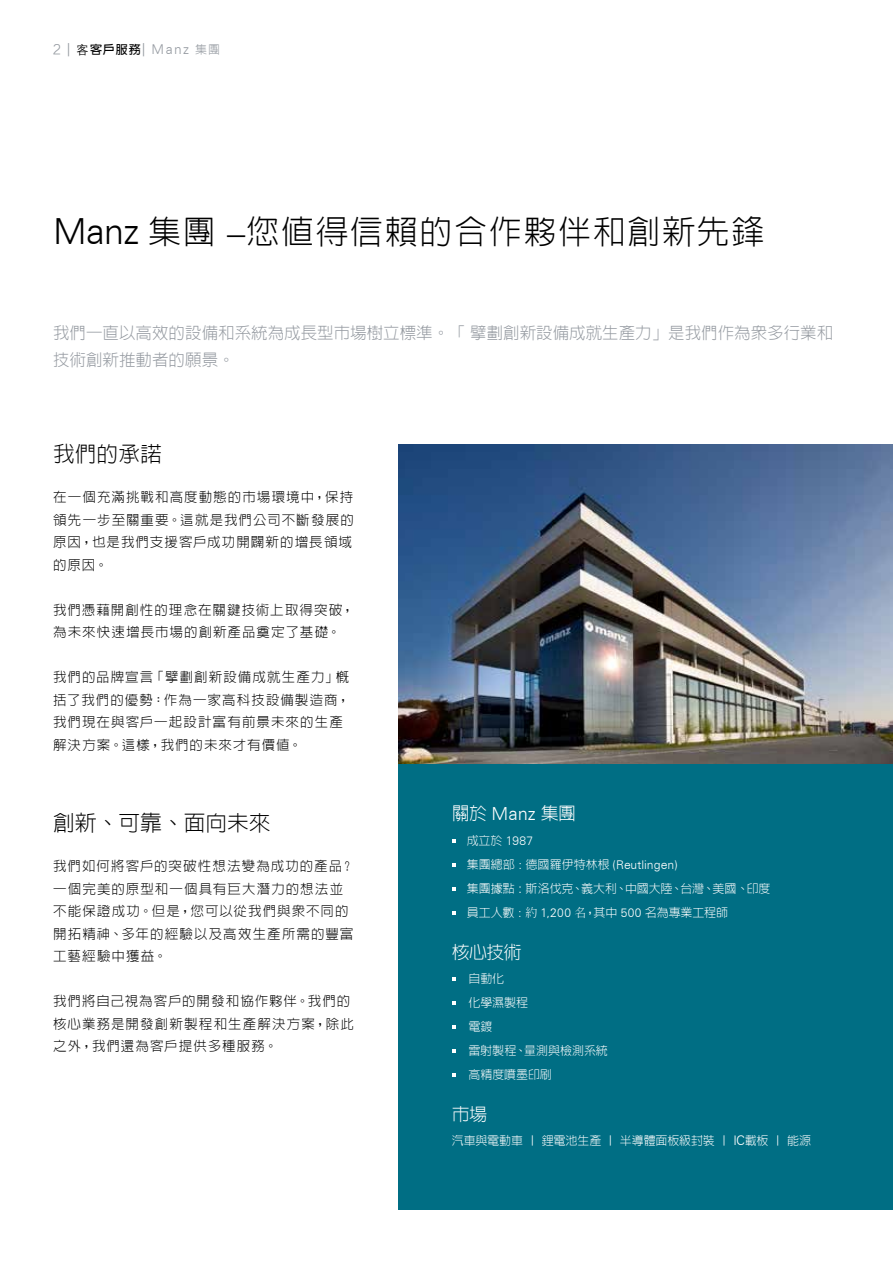
<style>
.page{position:relative;width:893px;height:1263px;background:#fff}
.page>*{position:absolute;margin:0;border:0;box-sizing:border-box;transform-origin:0 0}
.t1{font:300 33px "Lin Gothic";letter-spacing:.05em;color:#000}
.t2{font:300 21.75px "Lin Gothic";color:#000}
.t3{font:300 18px "Lin Gothic";letter-spacing:-.04em;color:#fff}
.t4{font:300 16.5px/27px "Lin Gothic";color:#9499a0}
.t5{font:300 13.5px/22.5px "Lin Gothic";letter-spacing:.075em;color:#000}
.t6{font:300 12px/24px "Lin Gothic";letter-spacing:-.01em;color:#fff}
.t7{font:300 12px/24px "Zurich BT";color:#fff}
.t8{font:700 12px "New Gothic";color:#000}
.s1{font-family:"FZZDXJW GB1 0";font-weight:400;font-size:13.5px;color:#9499a0}
.s2{font-family:"FZZDXJW GB1 0";font-weight:400}
.s3{font-family:"Zurich BT";font-weight:300;font-size:13.5px;color:#9499a0}
.s4{font-family:"Lin Gothic";font-weight:300;color:#9499a0}
.s5{font-family:"Zurich BT";font-size:36px}
.s6{font-family:"Zurich BT";font-size:36.3px}
.s7{font-family:"Zurich BT"}
.s8{font-family:"Lin Gothic"}
.s9{font-family:"Zurich BT";font-size:13.2px}
.s10{font-family:"Adobe Ming Std"}
</style>
<div class="page">
<img style="left:398px;top:444px;width:495px;height:320px">
<div style="left:399px;top:764px;width:494px;height:446px;background:#006e84"></div>
<p class="t8" style="left:53px;top:43px;width:168px"><span class="s1">2 |</span> <span class="s2">客</span>客戶服務<span class="s1">|</span> <span class="s3">Manz</span> <span class="s4">集團</span></p>
<h1 class="t1" style="left:53px;top:215px;width:713px"><span class="s5">Manz</span> 集團 <span class="s6">–</span>您值得信賴的合作夥伴和創新先鋒</h1>
<p class="t4" style="left:53px;top:319px;width:782px">我們一直以高效的設備和系統為成長型市場樹立標準。「擘劃創新設備成就生產力」是我們作為眾多行業和技術創新推動者的願景。</p>
<h2 class="t2" style="left:53px;top:443px;width:110px">我們的承諾</h2>
<p class="t5" style="left:53px;top:486px;width:302px">在一個充滿挑戰和高度動態的市場環境中，保持領先一步至關重要。這就是我們公司不斷發展的原因，也是我們支援客戶成功開闢新的增長領域的原因。</p>
<p class="t5" style="left:53px;top:598px;width:303px">我們憑藉開創性的理念在關鍵技術上取得突破，為未來快速增長市場的創新產品奠定了基礎。</p>
<p class="t5" style="left:53px;top:666px;width:298px">我們的品牌宣言「擘劃創新設備成就生產力」概括了我們的優勢：作為一家高科技設備製造商，我們現在與客戶一起設計富有前景未來的生產解決方案。這樣，我們的未來才有價值。</p>
<h2 class="t2" style="left:53px;top:812px;width:219px">創新、可靠、面向未來</h2>
<p class="t5" style="left:53px;top:855px;width:302px">我們如何將客戶的突破性想法變為成功的產品？一個完美的原型和一個具有巨大潛力的想法並不能保證成功。但是，您可以從我們與眾不同的開拓精神、多年的經驗以及高效生產所需的豐富工藝經驗中獲益。</p>
<p class="t5" style="left:53px;top:990px;width:302px">我們將自己視為客戶的開發和協作夥伴。我們的核心業務是開發創新製程和生產解決方案，除此之外，我們還為客戶提供多種服務。</p>
<h3 class="t3" style="left:452px;top:805px;width:126px">關於 <span class="s7">Manz</span> 集團</h3>
<p class="t7" style="left:467px;top:828px;width:212px"><span class="s8">成立於</span> 1987<br><span class="s8">集團總部</span> : <span class="s8">德國羅伊特林根</span> (Reutlingen)</p>
<p class="t6" style="left:467px;top:876px;width:305px">集團據點 <span class="s9">:</span> 斯洛伐克、義大利、中國大陸、台灣、美國、印度員工人數 <span class="s7">:</span> <span class="s10">約</span> <span class="s7">1,200</span> <span class="s10">名</span>，其中 <span class="s7">500</span> 名為專業工程師</p>
<h3 class="t3" style="left:452px;top:943px;width:71px">核心技術</h3>
<p class="t6" style="left:469px;top:966px;width:141px">自動化<br>化學濕製程<br>電鍍<br>雷射製程<span class="s10">、</span>量測與檢測系統高精度噴墨印刷</p>
<h3 class="t3" style="left:452px;top:1105px;width:37px">市場</h3>
<p class="t6" style="left:452px;top:1128px;width:361px">汽車與電動車｜鋰電池生產｜半導體面板級封裝｜ <span class="s9">IC</span>載板｜能源</p>
</div>
